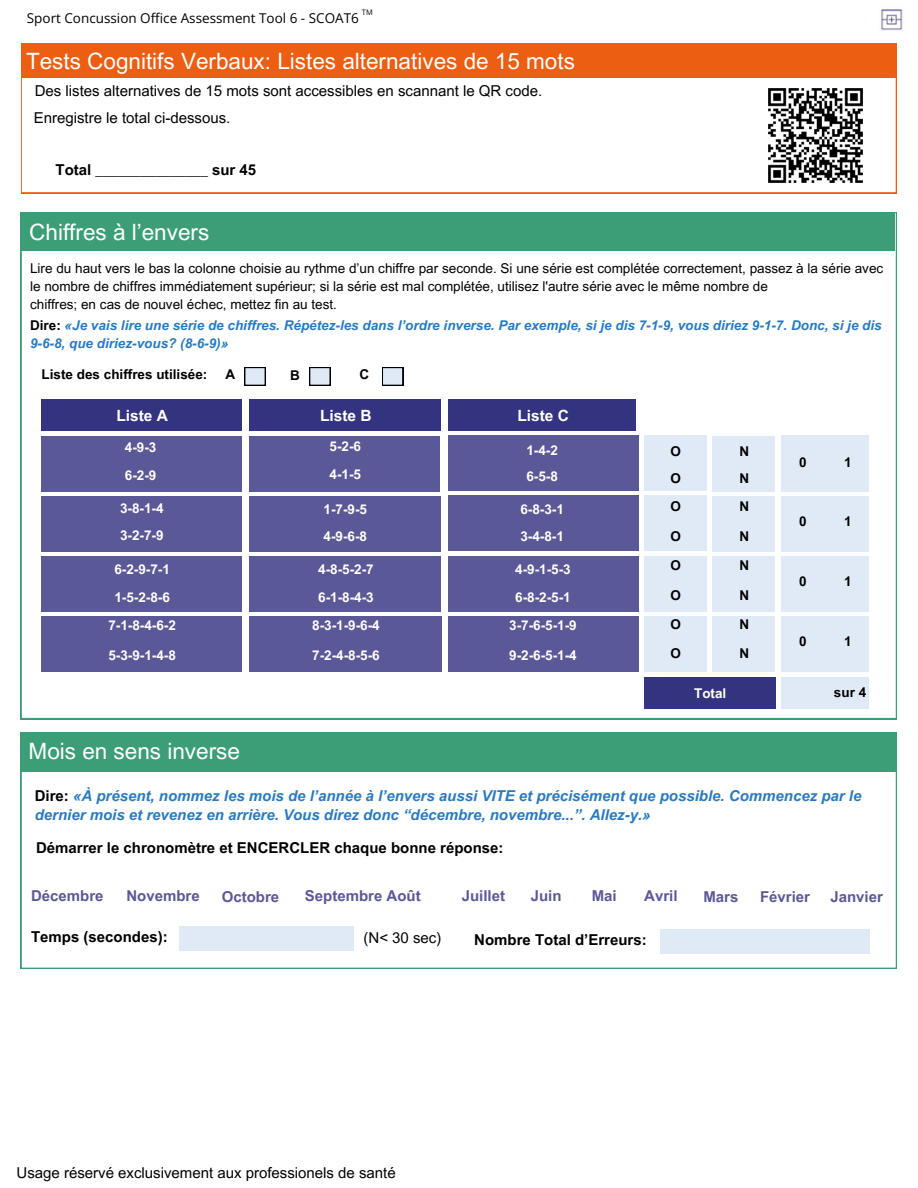
<style>
.page{position:relative;width:918px;height:1188px;background:#fff}
.page>*{position:absolute;margin:0;border:0;box-sizing:border-box;transform-origin:0 0}
.t1{font:22.5px "Arial MT Pro";color:#fff}
.t2{font:700 15.45px "Arial MT Pro";color:#fff}
.t3{font:italic 700 15px/19.2px "Arial MT Pro";color:#287ac0}
.t4{font:15px "Arial MT Pro";color:#000}
.t5{font:700 15px "Arial MT Pro";color:#000}
.t6{font:700 15px "Arial MT Pro";color:#5b5897}
.t7{font:13.5px/18px "Arial MT Pro";color:#000}
.t8{font:700 13.5px/28.2px "Arial MT Pro";color:#fff}
.t9{font:italic 700 13.5px/18px "Arial MT Pro";color:#287ac0}
.t10{font:700 13.5px/29.2px "Arial MT Pro";color:#000;text-align:justify}
.t11{font:13.5px "Open Sans";color:#000}
.t12{font:7.5px "Open Sans";color:#000}
.s1{font-style:normal;color:#000}
</style>
<div class="page">
<div style="left:20px;top:42px;width:878px;height:152px;border:2px solid #ec5e12"></div>
<div style="left:21px;top:43px;width:876px;height:35px;background:#ec5e12"></div>
<div style="left:21px;top:212px;width:873px;height:38px;background:#3c9e77"></div>
<div style="left:244px;top:367px;width:22px;height:19px;background:#e0eaf6"></div>
<div style="left:243px;top:366px;width:24px;height:21px;border:2px solid #000"></div>
<div style="left:309px;top:367px;width:22px;height:19px;background:#e0eaf6"></div>
<div style="left:308px;top:366px;width:24px;height:21px;border:2px solid #000"></div>
<div style="left:382px;top:367px;width:21px;height:19px;background:#e0eaf6"></div>
<div style="left:381px;top:366px;width:23px;height:21px;border:2px solid #000"></div>
<div style="left:42px;top:399px;width:200px;height:32px;background:#343380"></div>
<div style="left:448px;top:399px;width:188px;height:32px;background:#343380"></div>
<div style="left:249px;top:399px;width:191px;height:32px;background:#343380"></div>
<div style="left:644px;top:436px;width:63px;height:55px;background:#e0eaf6"></div>
<div style="left:781px;top:436px;width:88px;height:56px;background:#e0eaf6"></div>
<div style="left:712px;top:436px;width:63px;height:55px;background:#e0eaf6"></div>
<div style="left:644px;top:496px;width:63px;height:55px;background:#e0eaf6"></div>
<div style="left:644px;top:617px;width:63px;height:55px;background:#e0eaf6"></div>
<div style="left:644px;top:557px;width:63px;height:55px;background:#e0eaf6"></div>
<div style="left:712px;top:617px;width:63px;height:55px;background:#e0eaf6"></div>
<div style="left:712px;top:557px;width:63px;height:55px;background:#e0eaf6"></div>
<div style="left:712px;top:496px;width:63px;height:55px;background:#e0eaf6"></div>
<div style="left:781px;top:496px;width:88px;height:55px;background:#e0eaf6"></div>
<div style="left:781px;top:557px;width:88px;height:55px;background:#e0eaf6"></div>
<div style="left:781px;top:617px;width:88px;height:55px;background:#e0eaf6"></div>
<div style="left:42px;top:436px;width:200px;height:55px;background:#5b5897"></div>
<div style="left:42px;top:496px;width:200px;height:55px;background:#5b5897"></div>
<div style="left:42px;top:557px;width:200px;height:55px;background:#5b5897"></div>
<div style="left:41px;top:617px;width:200px;height:55px;background:#5b5897"></div>
<div style="left:249px;top:496px;width:191px;height:55px;background:#5b5897"></div>
<div style="left:249px;top:557px;width:191px;height:55px;background:#5b5897"></div>
<div style="left:250px;top:436px;width:190px;height:55px;background:#5b5897"></div>
<div style="left:250px;top:617px;width:192px;height:55px;background:#5b5897"></div>
<div style="left:448px;top:436px;width:190px;height:55px;background:#5b5897"></div>
<div style="left:448px;top:496px;width:190px;height:55px;background:#5b5897"></div>
<div style="left:448px;top:557px;width:190px;height:55px;background:#5b5897"></div>
<div style="left:448px;top:617px;width:190px;height:55px;background:#5b5897"></div>
<div style="left:644px;top:678px;width:132px;height:31px;background:#343380"></div>
<div style="left:781px;top:678px;width:88px;height:31px;background:#e0eaf6"></div>
<div style="left:20px;top:731px;width:878px;height:239px;border:2px solid #3c9e77"></div>
<div style="left:180px;top:926px;width:174px;height:25px;background:#e0eaf6"></div>
<div style="left:660px;top:930px;width:209px;height:24px;background:#e0eaf6"></div>
<div style="left:21px;top:734px;width:876px;height:38px;background:#3c9e77"></div>
<img style="left:881px;top:9px;width:22px;height:22px">
<img style="left:768px;top:88px;width:95px;height:95px">
<h2 class="t12" style="left:362px;top:7px;width:12px">TM</h2>
<h3 class="t11" style="left:27px;top:9px;width:333px">Sport Concussion Office Assessment Tool 6 - SCOAT6</h3>
<h5 class="t1" style="left:26px;top:53px;width:550px">Tests Cognitifs Verbaux: Listes alternatives de 15 mots</h5>
<h2 class="t4" style="left:35px;top:85px;width:509px">Des listes alternatives de 15 mots sont accessibles en scannant le QR code.</h2>
<p class="t4" style="left:34px;top:112px;width:198px">Enregistre le total ci-dessous.</p>
<h3 class="t5" style="left:56px;top:164px;width:202px">Total _______________ sur 45</h3>
<h2 class="t1" style="left:29px;top:224px;width:182px">Chiffres à l’envers</h2>
<h2 class="t7" style="left:30px;top:261px;width:855px">Lire du haut vers le bas la colonne choisie au rythme d’un chiffre par seconde. Si une série est complétée correctement, passez à la série avec le nombre de chiffres immédiatement supérieur; si la série est mal complétée, utilisez l'autre série avec le même nombre de<br>chiffres; en cas de nouvel échec, mettez fin au test.</h2>
<h2 class="t9" style="left:30px;top:318px;width:853px"><span class="s1">Dire:</span> «Je vais lire une série de chiffres. Répétez-les dans l’ordre inverse. Par exemple, si je dis 7-1-9, vous diriez 9-1-7. Donc, si je dis<br>9-6-8, que diriez-vous? (8-6-9)»</h2>
<h2 class="t10" style="left:42px;top:362px;width:167px">Liste des chiffres utilisée:</h2>
<h2 class="t10" style="left:225px;top:362px;width:11px">A</h2>
<h2 class="t10" style="left:290px;top:363px;width:11px">B</h2>
<h2 class="t10" style="left:360px;top:361px;width:11px">C</h2>
<h2 class="t2" style="left:116px;top:410px;width:53px">Liste A</h2>
<h2 class="t2" style="left:320px;top:410px;width:53px">Liste B</h2>
<h2 class="t2" style="left:517px;top:410px;width:53px">Liste C</h2>
<h5 class="t8" style="left:125px;top:435px;width:33px">4-9-3</h5>
<h2 class="t8" style="left:125px;top:463px;width:33px">6-2-9</h2>
<h5 class="t8" style="left:120px;top:496px;width:45px;line-height:27px">3-8-1-4<br>3-2-7-9</h5>
<h5 class="t8" style="left:108px;top:557px;width:69px;text-align:center">6-2-9-7-1<br>1-5-2-8-6<br>7-1-8-4-6-2</h5>
<h5 class="t8" style="left:108px;top:643px;width:69px">5-3-9-1-4-8</h5>
<h5 class="t1" style="left:29px;top:743px;width:213px">Mois en sens inverse</h5>
<h4 class="t8" style="left:330px;top:434px;width:33px">5-2-6<br>4-1-5</h4>
<h4 class="t8" style="left:324px;top:497px;width:45px;line-height:27px">1-7-9-5<br>4-9-6-8</h4>
<p class="t8" style="left:312px;top:557px;width:69px;text-align:center">4-8-5-2-7<br>6-1-8-4-3<br>8-3-1-9-6-4</p>
<p class="t8" style="left:312px;top:643px;width:69px">7-2-4-8-5-6</p>
<p class="t8" style="left:526px;top:439px;width:33px;line-height:25.8px">1-4-2<br>6-5-8</p>
<p class="t8" style="left:520px;top:497px;width:45px;line-height:27px">6-8-3-1<br>3-4-8-1</p>
<p class="t8" style="left:509px;top:557px;width:69px;text-align:center">4-9-1-5-3<br>6-8-2-5-1<br>3-7-6-5-1-9</p>
<p class="t8" style="left:509px;top:643px;width:69px">9-2-6-5-1-4</p>
<p class="t10" style="left:670px;top:439px;width:12px;line-height:27.6px">O O O</p>
<p class="t10" style="left:670px;top:523px;width:12px">O O O O O</p>
<p class="t8" style="left:694px;top:681px;width:34px">Total</p>
<p class="t10" style="left:739px;top:439px;width:11px;line-height:27.6px">N N N</p>
<p class="t10" style="left:739px;top:523px;width:11px">N N N N N</p>
<p class="t10" style="left:799px;top:449px;width:9px">0</p>
<h5 class="t10" style="left:844px;top:449px;width:9px">1</h5>
<h5 class="t10" style="left:799px;top:509px;width:9px">0</h5>
<h1 class="t10" style="left:844px;top:509px;width:9px">1</h1>
<h2 class="t10" style="left:799px;top:568px;width:9px">0</h2>
<h2 class="t10" style="left:844px;top:568px;width:9px">1</h2>
<h2 class="t10" style="left:799px;top:628px;width:9px">0</h2>
<h2 class="t10" style="left:844px;top:628px;width:9px">1</h2>
<h2 class="t10" style="left:834px;top:680px;width:34px">sur 4</h2>
<h5 class="t3" style="left:35px;top:788px;width:828px"><span class="s1">Dire:</span> «À présent, nommez les mois de l’année à l’envers aussi VITE et précisément que possible. Commencez par le dernier mois et revenez en arrière. Vous direz donc “décembre, novembre...”. Allez-y.»</h5>
<h5 class="t5" style="left:36px;top:842px;width:469px">Démarrer le chronomètre et ENCERCLER chaque bonne réponse:</h5>
<h5 class="t6" style="left:830px;top:891px;width:54px">Janvier</h5>
<p class="t6" style="left:31px;top:890px;width:74px">Décembre</p>
<p class="t6" style="left:126px;top:890px;width:75px">Novembre</p>
<h1 class="t5" style="left:31px;top:931px;width:138px">Temps (secondes):</h1>
<h1 class="t6" style="left:305px;top:890px;width:117px">Septembre Août</h1>
<h6 class="t4" style="left:364px;top:932px;width:79px">(N&lt; 30 sec)</h6>
<h5 class="t6" style="left:462px;top:890px;width:45px">Juillet</h5>
<h5 class="t6" style="left:531px;top:890px;width:32px">Juin</h5>
<p class="t6" style="left:592px;top:890px;width:26px">Mai</p>
<p class="t6" style="left:644px;top:890px;width:35px">Avril</p>
<p class="t5" style="left:474px;top:935px;width:174px">Nombre Total d’Erreurs:</p>
<p class="t6" style="left:222px;top:891px;width:59px">Octobre</p>
<h2 class="t6" style="left:703px;top:891px;width:36px">Mars</h2>
<h5 class="t6" style="left:760px;top:891px;width:52px">Février</h5>
<h3 class="t4" style="left:17px;top:1168px;width:381px">Usage réservé exclusivement aux professionels de santé</h3>
</div>
